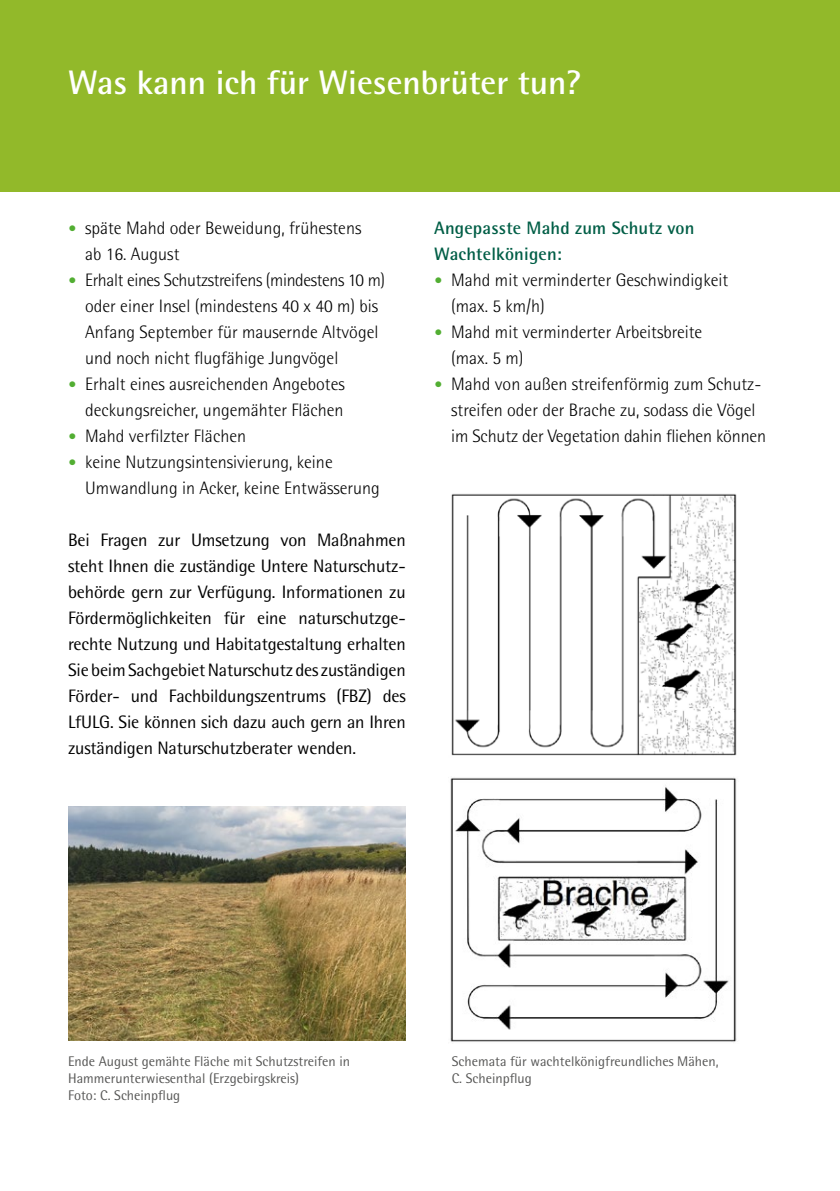
<style>
.page{position:relative;width:840px;height:1191px;background:#fff}
.page>*{position:absolute;margin:0;border:0;box-sizing:border-box;transform-origin:0 0}
.t1{font:700 34px "Rotis Semi Sans";color:#fff}
.t2{font:300 18px/26px "Rotis Semi Sans";color:#000}
.t3{font:18px/26px "Rotis Semi Sans";letter-spacing:-.01em;color:#000;text-align:justify}
.t4{font:700 18px/26px "Rotis Semi Sans";letter-spacing:.01em;color:#005e46}
.t5{font:14px/16.8px "Rotis Semi Sans";color:#575756}
.s1{font-family:"Rotis Sans Serif";font-weight:700;font-size:16px;color:#52ae32}
</style>
<div class="page">
<div style="left:0;top:0;width:839px;height:191px;background:#92b92a"></div>
<img style="left:68px;top:806px;width:337px;height:234px">
<img style="left:451px;top:493px;width:286px;height:263px">
<img style="left:450px;top:777px;width:287px;height:265px">
<h2 class="t1" style="left:68px;top:61px;width:514px">Was kann ich für Wiesenbrüter tun?</h2>
<p class="t2" style="left:85px;top:215px;width:278px;text-indent:-17px"><span class="s1">•</span> späte Mahd oder Beweidung, frühestens ab 16. August</p>
<p class="t2" style="left:85px;top:267px;width:301px;text-indent:-17px"><span class="s1">•</span> Erhalt eines Schutzstreifens (mindestens 10 m) oder einer Insel (mindestens 40 x 40 m) bis Anfang September für mausernde Altvögel und noch nicht flugfähige Jungvögel</p>
<p class="t2" style="left:68px;top:371px;width:278px;text-align:right"><span class="s1">•</span> Erhalt eines ausreichenden Angebotes deckungsreicher, ungemähter Flächen</p>
<p class="t2" style="left:68px;top:423px;width:179px"><span class="s1">•</span> Mahd verfilzter Flächen</p>
<p class="t2" style="left:85px;top:449px;width:296px;text-indent:-17px"><span class="s1">•</span> keine Nutzungsintensivierung, keine<br>Umwandlung in Acker, keine Entwässerung</p>
<p class="t3" style="left:68px;top:527px;width:339px">Bei Fragen zur Umsetzung von Maßnahmen steht Ihnen die zuständige Untere Naturschutz&shy;behörde gern zur Verfügung. Informationen zu Fördermöglichkeiten für eine naturschutzge&shy;rechte Nutzung und Habitatgestaltung erhalten Sie beim Sachgebiet Naturschutz des zuständigen Förder- und Fachbildungszentrums (FBZ) des LfULG. Sie können sich dazu auch gern an Ihren zuständigen Naturschutzberater wenden.</p>
<h3 class="t4" style="left:434px;top:215px;width:262px">Angepasste Mahd zum Schutz von<br>Wachtelkönigen:</h3>
<p class="t2" style="left:451px;top:267px;width:278px;text-indent:-17px"><span class="s1">•</span> Mahd mit verminderter Geschwindigkeit (max. 5 km/h)</p>
<p class="t2" style="left:451px;top:319px;width:252px;text-indent:-17px"><span class="s1">•</span> Mahd mit verminderter Arbeitsbreite (max. 5 m)</p>
<p class="t2" style="left:451px;top:371px;width:316px;text-indent:-17px"><span class="s1">•</span> Mahd von außen streifenförmig zum Schutz&shy;streifen oder der Brache zu, sodass die Vögel im Schutz der Vegetation dahin fliehen können</p>
<p class="t5" style="left:68px;top:1053px;width:283px">Ende August gemähte Fläche mit Schutzstreifen in<br>Hammerunterwiesenthal (Erzgebirgskreis)</p>
<p class="t5" style="left:68px;top:1086px;width:114px">Foto: C. Scheinpflug</p>
<p class="t5" style="left:451px;top:1053px;width:268px">Schemata für wachtelkönigfreundliches Mähen,<br>C. Scheinpflug</p>
</div>
